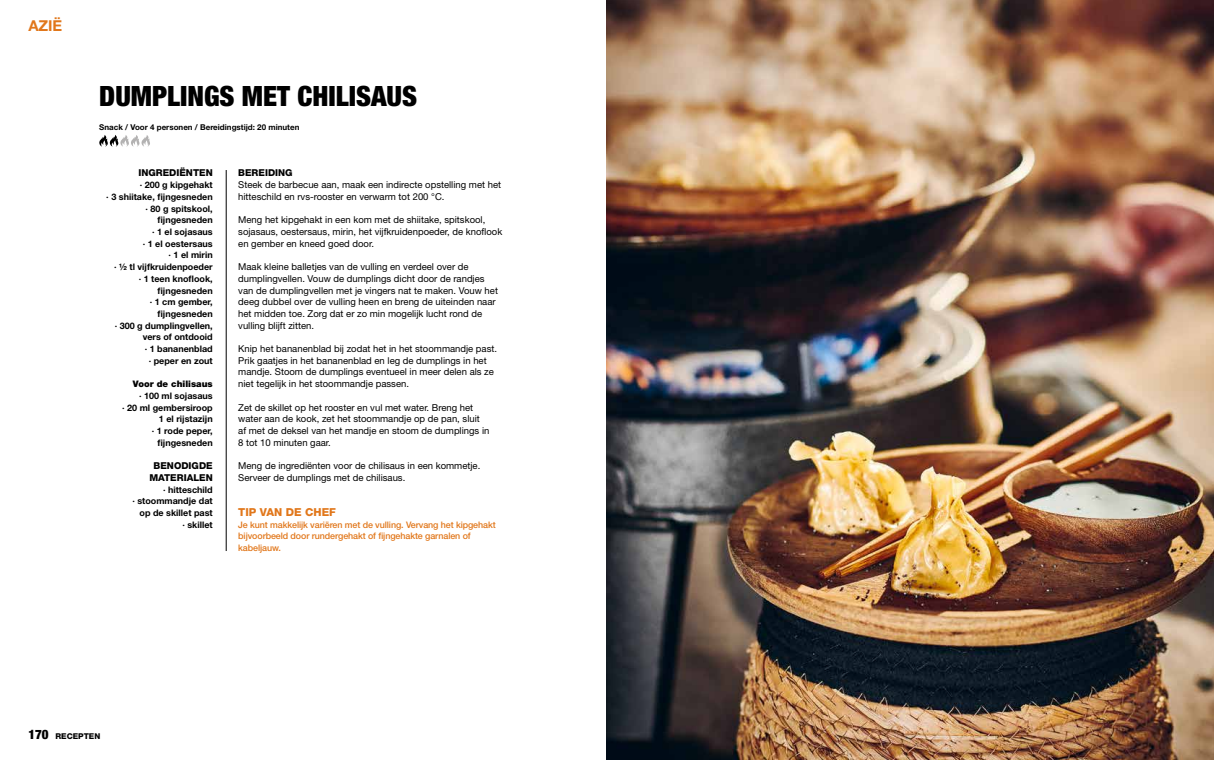
<style>
.page{position:relative;width:1214px;height:760px;background:#fff}
.page>*{position:absolute;margin:0;border:0;box-sizing:border-box;transform-origin:0 0}
.t1{font:900 condensed 28px "Helvetica Neue LT Std";color:#000}
.t2{font:700 15px "Helvetica Neue LT Std";color:#e1771b}
.t3{font:800 11px "Helvetica Neue LT Std";color:#e1771b}
.t4{font:9.5px/11.7px "Helvetica Neue LT Std";color:#000}
.t5{font:800 9.5px/11.7px "Helvetica Neue LT Std";color:#000;text-align:center}
.t6{font:700 9px/11.7px "Helvetica Neue LT Std";color:#000;text-align:right}
.t7{font:500 9px/11.7px "Helvetica Neue LT Std";letter-spacing:-.01em;color:#e1771b}
.t8{font:900 9px "Helvetica Neue LT Std";color:#000}
.t9{font:700 8px "Helvetica Neue LT Std";color:#000}
.t10{font:800 8px "Helvetica Neue LT Std";color:#000}
.s1{font-weight:900;font-stretch:condensed;font-size:13px}
</style>
<div class="page">
<img style="left:607px;top:0;width:606px;height:760px">
<svg style="left:99px;top:135px;width:51px;height:12px"></svg>
<hr style="left:226px;top:170px;width:1px;height:381px;background:#000">
<h2 class="t2" style="left:28px;top:17px;width:35px">AZIË</h2>
<h1 class="t1" style="left:99px;top:79px;width:319px">DUMPLINGS MET CHILISAUS</h1>
<p class="t9" style="left:99px;top:122px;width:202px">Snack / Voor 4 personen / Bereidingstijd: 20 minuten</p>
<p class="t5" style="left:238px;top:167px;width:56px">BEREIDING</p>
<p class="t4" style="left:238px;top:179px;width:264px">Steek de barbecue aan, maak een indirecte opstelling met het hitteschild en rvs-rooster en verwarm tot 200 °C.</p>
<p class="t4" style="left:238px;top:214px;width:265px">Meng het kipgehakt in een kom met de shiitake, spitskool, sojasaus, oestersaus, mirin, het vijfkruidenpoeder, de knoflook en gember en kneed goed door.</p>
<p class="t4" style="left:238px;top:261px;width:261px">Maak kleine balletjes van de vulling en verdeel over de dumplingvellen. Vouw de dumplings dicht door de randjes van de dumplingvellen met je vingers nat te maken. Vouw het deeg dubbel over de vulling heen en breng de uiteinden naar het midden toe. Zorg dat er zo min mogelijk lucht rond de vulling blijft zitten.</p>
<p class="t4" style="left:238px;top:343px;width:260px">Knip het bananenblad bij zodat het in het stoommandje past.<br>Prik gaatjes in het bananenblad en leg de dumplings in het mandje. Stoom de dumplings eventueel in meer delen als ze niet tegelijk in het stoommandje passen.</p>
<p class="t4" style="left:238px;top:401px;width:252px">Zet de skillet op het rooster en vul met water. Breng het water aan de kook, zet het stoommandje op de pan, sluit af met de deksel van het mandje en stoom de dumplings in 8 tot 10 minuten gaar.</p>
<p class="t4" style="left:238px;top:460px;width:243px">Meng de ingrediënten voor de chilisaus in een kommetje.<br>Serveer de dumplings met de chilisaus.</p>
<p class="t3" style="left:238px;top:505px;width:99px">TIP VAN DE CHEF</p>
<p class="t7" style="left:238px;top:518px;width:259px">Je kunt makkelijk variëren met de vulling. Vervang het kipgehakt bijvoorbeeld door rundergehakt of fijngehakte garnalen of kabeljauw.</p>
<p class="t5" style="left:138px;top:167px;width:76px">INGREDIËNTEN</p>
<p class="t6" style="left:106px;top:179px;width:108px">∙ 200 g kipgehakt<br>∙ 3 shiitake, fijngesneden ∙ 80 g spitskool, fijngesneden<br>∙ 1 el sojasaus<br>∙ 1 el oestersaus<br>∙ 1 el mirin<br>∙ ½ tl vijfkruidenpoeder<br>∙ 1 teen knoflook, fijngesneden<br>∙ 1 cm gember, fijngesneden<br>∙ 300 g dumplingvellen, vers of ontdooid<br>∙ 1 bananenblad<br>∙ peper en zout</p>
<p class="t8" style="left:133px;top:378px;width:81px">Voor de chilisaus</p>
<p class="t6" style="left:122px;top:389px;width:92px">∙ 100 ml sojasaus<br>∙ 20 ml gembersiroop<br>1 el rijstazijn<br>∙ 1 rode peper, fijngesneden</p>
<p class="t5" style="left:149px;top:460px;width:65px">BENODIGDE<br>MATERIALEN</p>
<p class="t6" style="left:132px;top:483px;width:82px">∙ hitteschild<br>∙ stoommandje dat op de skillet past<br>∙ skillet</p>
<p class="t10" style="left:28px;top:731px;width:73px"><span class="s1">170</span> RECEPTEN</p>
</div>
